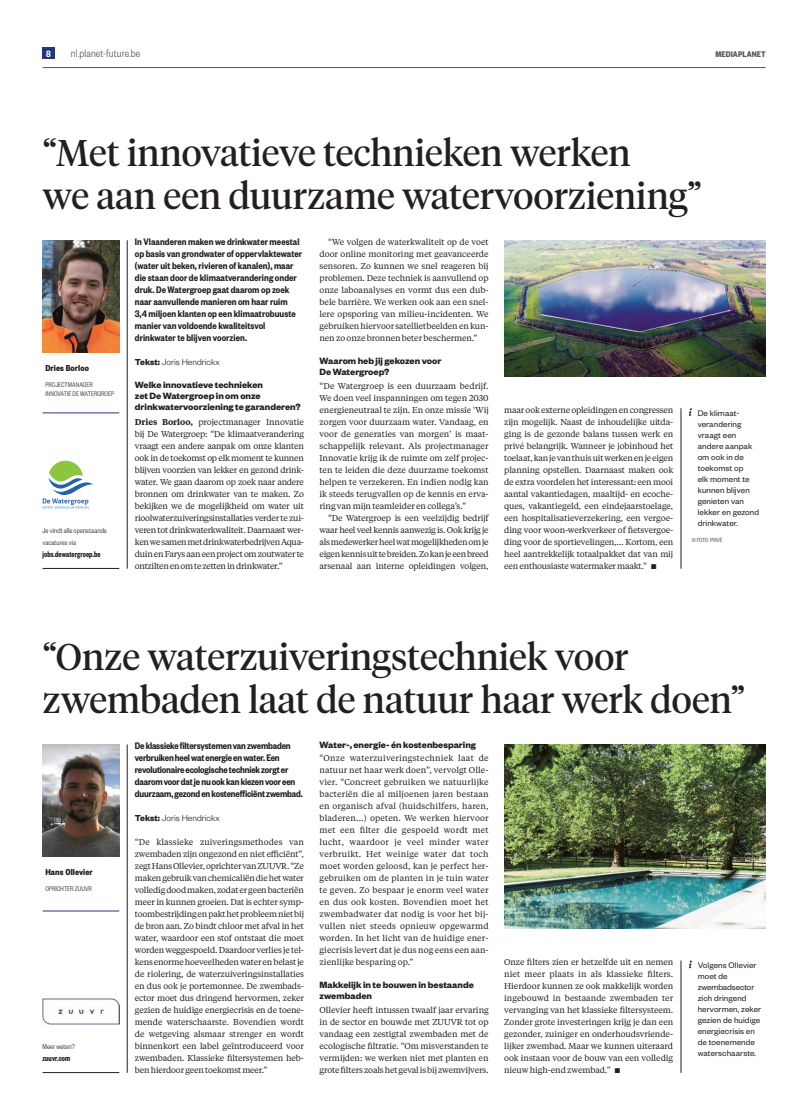
<style>
.page{position:relative;width:794px;height:1120px;background:#fff}
.page>*{position:absolute;margin:0;border:0;box-sizing:border-box;transform-origin:0 0}
.t1{font:37px/43px "Tiempos Headline";color:#231f20}
.t2{font:300 12px "Founders Grotesk Cond";letter-spacing:.01em;color:#57585a}
.t3{font:600 10.5px/12px "Founders Grotesk Cond";letter-spacing:.005em;color:#231f20}
.t4{font:600 10.5px/12px "Founders Grotesk Cond";letter-spacing:-.015em;color:#231f20}
.t5{font:700 10px/11px "Founders Grotesk";color:#231f20}
.t6{font:600 10px "Founders Grotesk Cond";color:#fff}
.t7{font:300 9.5px "Founders Grotesk";color:#231f20}
.t8{font:700 9.5px "Founders Grotesk Cond";letter-spacing:.01em;color:#231f20}
.t9{font:9px/11px "Founders Grotesk";letter-spacing:.01em;color:#231f20}
.t10{font:600 9px "Founders Grotesk X Cond";letter-spacing:.01em;color:#231f20}
.t11{font:700 9px "Founders Grotesk Cond";letter-spacing:.01em;color:#57585a}
.t12{font:8.5px/12px "Tiempos Text";letter-spacing:-.01em;color:#231f20;text-align:justify}
.t13{font:300 8px/12px "Founders Grotesk Cond";letter-spacing:.01em;color:#231f20}
.t14{font:300 7.5px/9px "Founders Grotesk Cond";letter-spacing:.01em;color:#231f20}
.t15{font:6.5px "Founders Grotesk Cond";color:#57585a}
.s1{font-weight:700}
.s2{font-weight:600}
</style>
<div class="page">
<hr style="left:43px;top:67px;width:722px;height:1px;background:#57585a">
<div style="left:43px;top:48px;width:12px;height:11px;background:#24367b"></div>
<img style="left:504px;top:240px;width:261px;height:137px">
<img style="left:504px;top:744px;width:261px;height:185px">
<hr style="left:681px;top:408px;width:1px;height:161px;background:#231f20">
<hr style="left:681px;top:960px;width:1px;height:113px;background:#231f20">
<hr style="left:127px;top:240px;width:1px;height:329px;background:#231f20">
<hr style="left:127px;top:744px;width:1px;height:329px;background:#231f20">
<hr style="left:43px;top:568px;width:76px;height:1px;background:#231f20">
<hr style="left:43px;top:1072px;width:76px;height:1px;background:#231f20">
<hr style="left:43px;top:413px;width:76px;height:1px;background:#24367b">
<hr style="left:43px;top:910px;width:76px;height:1px;background:#24367b">
<img style="left:43px;top:240px;width:76px;height:113px">
<img style="left:43px;top:744px;width:76px;height:113px">
<svg style="left:688px;top:408px;width:4px;height:8px"></svg>
<svg style="left:688px;top:960px;width:4px;height:8px"></svg>
<svg style="left:43px;top:461px;width:50px;height:48px"></svg>
<img style="left:43px;top:998px;width:76px;height:27px">
<p class="t6" style="left:46px;top:47px;width:6px">8</p>
<h2 class="t2" style="left:71px;top:46px;width:71px">nl.planet-future.be</h2>
<p class="t11" style="left:715px;top:48px;width:52px">MEDIAPLANET</p>
<h1 class="t1" style="left:43px;top:129px;width:661px">“Met innovatieve technieken werken<br>we aan een duurzame watervoorziening”</h1>
<p class="t8" style="left:45px;top:362px;width:45px">Dries Borloo</p>
<p class="t14" style="left:45px;top:380px;width:70px">PROJECTMANAGER<br>INNOVATIE DE WATERGROEP</p>
<p class="t13" style="left:43px;top:524px;width:66px">Je vindt alle openstaande vacatures via</p>
<p class="t10" style="left:43px;top:548px;width:60px">jobs.dewatergroep.be</p>
<p class="t3" style="left:135px;top:235px;width:169px">In Vlaanderen maken we drinkwater meestal op basis van grondwater of oppervlaktewater (water uit beken, rivieren of kanalen), maar die staan door de klimaatverandering onder druk. De Watergroep gaat daarom op zoek naar aanvullende manieren om haar ruim 3,4 miljoen klanten op een klimaatrobuuste manier van voldoende kwaliteitsvol drinkwater te blijven voorzien.</p>
<p class="t7" style="left:135px;top:356px;width:86px"><span class="s1">Tekst:</span> Joris Hendrickx</p>
<p class="t5" style="left:135px;top:378px;width:167px">Welke innovatieve technieken<br>zet De Watergroep in om onze drinkwatervoorziening te garanderen?</p>
<p class="t12" style="left:135px;top:415px;width:171px"><span class="s2">Dries Borloo,</span> projectmanager Innovatie bij De Watergroep: “De klimaatverandering vraagt een andere aanpak om onze klanten ook in de toekomst op elk moment te kunnen blijven voorzien van lekker en gezond drink&shy;water. We gaan daarom op zoek naar andere bronnen om drinkwater van te maken. Zo bekijken we de mogelijkheid om water uit rioolwaterzuiveringsinstallaties verder te zui&shy;veren tot drinkwaterkwaliteit. Daarnaast wer&shy;ken we samen met drinkwaterbedrijven Aqua&shy;duin en Farys aan een project om zoutwater te ontzilten en om te zetten in drinkwater.”</p>
<p class="t12" style="left:319px;top:235px;width:171px;text-indent:8px">“We volgen de waterkwaliteit op de voet door online monitoring met geavanceerde sensoren. Zo kunnen we snel reageren bij problemen. Deze techniek is aanvullend op onze laboanalyses en vormt dus een dub&shy;bele barrière. We werken ook aan een snel&shy;lere opsporing van milieu-incidenten. We gebruiken hiervoor satellietbeelden en kun&shy;nen zo onze bronnen beter beschermen.”</p>
<p class="t5" style="left:319px;top:354px;width:123px">Waarom heb jij gekozen voor<br>De Watergroep?</p>
<p class="t12" style="left:319px;top:379px;width:171px">“De Watergroep is een duurzaam bedrijf.<br>We doen veel inspanningen om tegen 2030 energieneutraal te zijn. En onze missie ‘Wij zorgen voor duurzaam water. Vandaag, en voor de generaties van morgen’ is maat&shy;schappelijk relevant. Als projectmanager Innovatie krijg ik de ruimte om zelf projec&shy;ten te leiden die deze duurzame toekomst helpen te verzekeren. En indien nodig kan ik steeds terugvallen op de kennis en erva&shy;ring van mijn teamleider en collega’s.”</p>
<p class="t12" style="left:319px;top:511px;width:171px;text-indent:8px">“De Watergroep is een veelzijdig bedrijf waar heel veel kennis aanwezig is. Ook krijg je als medewerker heel wat mogelijkheden om je eigen kennis uit te breiden. Zo kan je een breed arsenaal aan interne opleidingen volgen,</p>
<p class="t12" style="left:504px;top:403px;width:171px">maar ook externe opleidingen en congressen zijn mogelijk. Naast de inhoudelijke uitda&shy;ging is de gezonde balans tussen werk en privé belangrijk. Wanneer je jobinhoud het toelaat, kan je van thuis uit werken en je eigen planning opstellen. Daarnaast maken ook de extra voordelen het interessant: een mooi aantal vakantiedagen, maaltijd- en ecoche&shy;ques, vakantiegeld, een eindejaarstoelage, een hospitalisatieverzekering, een vergoe&shy;ding voor woon-werkverkeer of fietsvergoe&shy;ding voor de sportievelingen,… Kortom, een heel aantrekkelijk totaalpakket dat van mij een enthousiaste watermaker maakt.” ■</p>
<p class="t9" style="left:697px;top:407px;width:63px">De klimaat&shy;verandering vraagt een andere aanpak om ook in de toekomst op<br>elk moment te kunnen blijven genieten van lekker en gezond drinkwater.</p>
<p class="t15" style="left:691px;top:536px;width:32px">© FOTO: PRIVÉ</p>
<h1 class="t1" style="left:43px;top:633px;width:704px">“Onze waterzuiveringstechniek voor zwembaden laat de natuur haar werk doen”</h1>
<p class="t8" style="left:45px;top:866px;width:49px">Hans Ollevier</p>
<p class="t14" style="left:45px;top:884px;width:48px">OPRICHTER ZUUVR</p>
<p class="t13" style="left:43px;top:1040px;width:34px">Meer weten?</p>
<p class="t10" style="left:43px;top:1052px;width:29px">zuuvr.com</p>
<p class="t4" style="left:135px;top:739px;width:170px">De klassieke filtersystemen van zwembaden verbruiken heel wat energie en water. Een revolutionaire ecologische techniek zorgt er daarom voor dat je nu ook kan kiezen voor een duurzaam, gezond en kostenefficiënt zwembad.</p>
<p class="t7" style="left:135px;top:812px;width:86px"><span class="s1">Tekst:</span> Joris Hendrickx</p>
<p class="t12" style="left:135px;top:835px;width:171px">“De klassieke zuiveringsmethodes van zwembaden zijn ongezond en niet efficiënt”, zegt Hans Ollevier, oprichter van ZUUVR. “Ze maken gebruik van chemicaliën die het water volledig dood maken, zodat er geen bacteriën meer in kunnen groeien. Dat is echter symp&shy;toombestrijding en pakt het probleem niet bij de bron aan. Zo bindt chloor met afval in het water, waardoor een stof ontstaat die moet worden weggespoeld. Daardoor verlies je tel&shy;kens enorme hoeveelheden water en belast je de riolering, de waterzuiveringsinstallaties en dus ook je portemonnee. De zwembads&shy;ector moet dus dringend hervormen, zeker gezien de huidige energiecrisis en de toene&shy;mende waterschaarste. Bovendien wordt de wetgeving alsmaar strenger en wordt binnenkort een label geïntroduceerd voor zwembaden. Klassieke filtersystemen heb&shy;ben hierdoor geen toekomst meer.”</p>
<p class="t5" style="left:319px;top:738px;width:158px">Water-, energie- én kostenbesparing</p>
<p class="t12" style="left:319px;top:751px;width:171px">“Onze waterzuiveringstechniek laat de natuur net haar werk doen”, vervolgt Olle&shy;vier. “Concreet gebruiken we natuurlijke bacteriën die al miljoenen jaren bestaan en organisch afval (huidschilfers, haren, bladeren...) opeten. We werken hiervoor met een filter die gespoeld wordt met lucht, waardoor je veel minder water verbruikt. Het weinige water dat toch moet worden geloosd, kan je perfect her&shy;gebruiken om de planten in je tuin water te geven. Zo bespaar je enorm veel water en dus ook kosten. Bovendien moet het zwembadwater dat nodig is voor het bij&shy;vullen niet steeds opnieuw opgewarmd worden. In het licht van de huidige ener&shy;giecrisis levert dat je dus nog eens een aan&shy;zienlijke besparing op.”</p>
<p class="t5" style="left:319px;top:978px;width:156px">Makkelijk in te bouwen in bestaande zwembaden</p>
<p class="t12" style="left:319px;top:1003px;width:171px">Ollevier heeft intussen twaalf jaar ervaring in de sector en bouwde met ZUUVR tot op vandaag een zestigtal zwembaden met de ecologische filtratie. “Om misverstanden te vermijden: we werken niet met planten en grote filters zoals het geval is bij zwemvijvers.</p>
<p class="t12" style="left:504px;top:955px;width:171px">Onze filters zien er hetzelfde uit en nemen niet meer plaats in als klassieke filters.<br>Hierdoor kunnen ze ook makkelijk worden ingebouwd in bestaande zwembaden ter vervanging van het klassieke filtersysteem.<br>Zonder grote investeringen krijg je dan een gezonder, zuiniger en onderhoudsvriende&shy;lijker zwembad. Maar we kunnen uiteraard ook instaan voor de bouw van een volledig nieuw high-end zwembad.” ■</p>
<p class="t9" style="left:697px;top:959px;width:65px">Volgens Ollevier moet de zwembadsector zich dringend hervormen, zeker gezien de huidige energiecrisis en de toenemende waterschaarste.</p>
</div>
